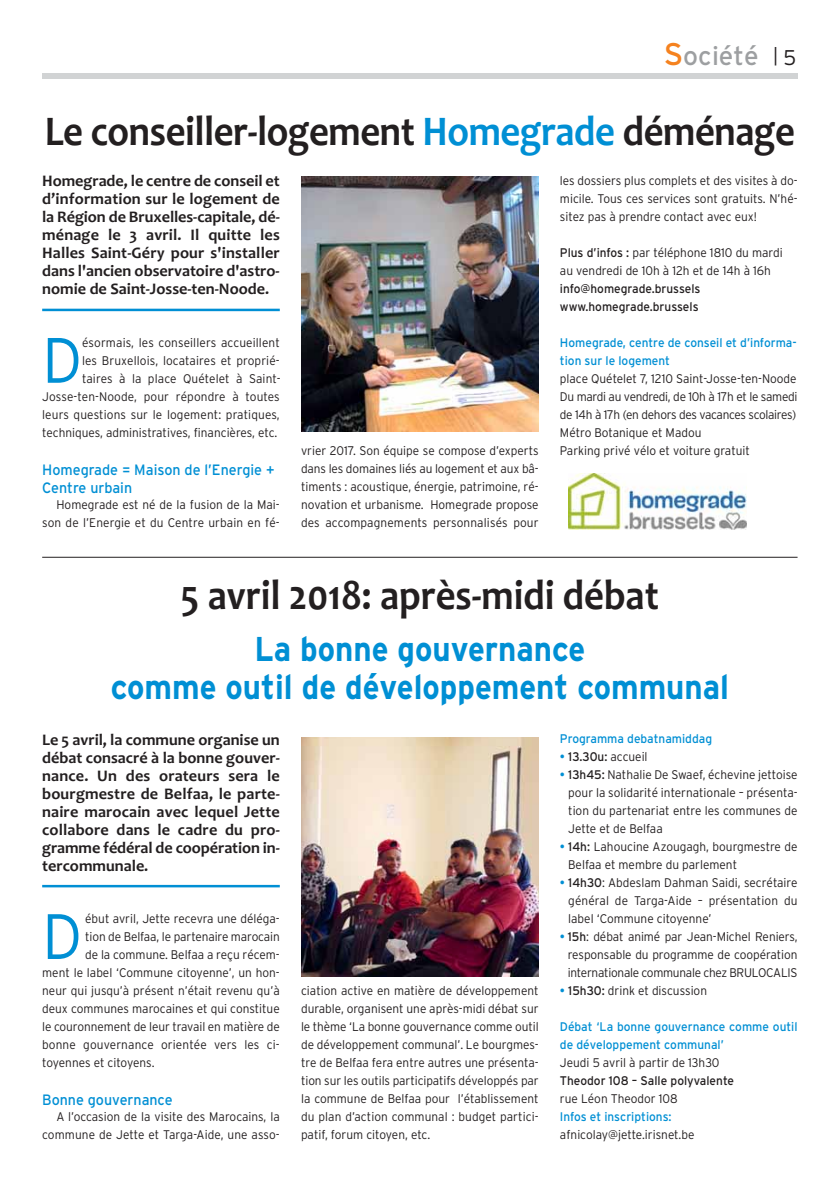
<style>
.page{position:relative;width:834px;height:1188px;background:#fff}
.page>*{position:absolute;margin:0;border:0;box-sizing:border-box;transform-origin:0 0}
.t1{font:300 63.88px "Interstate";color:#008fd4;scale:.95 1}
.t2{font:700 42.62px "Candara";letter-spacing:-.01em;color:#231f20;scale:.91 1}
.t3{font:700 34.38px/37.5px "Interstate";color:#008fd4;text-align:center;scale:.91 1}
.t4{font:26.25px "Interstate";color:#9d9fa1}
.t5{font:700 16.25px/18px "Candara";color:#231f20;text-align:justify}
.t6{font:15px/18px "Interstate";color:#008fd4;scale:.95 1}
.t7{font:300 12.5px/18px "Interstate";color:#231f20;text-align:justify;scale:.95 1}
.t8{font:12.5px/18px "Interstate";color:#008fd4;scale:.95 1}
.t9{font:12.5px/18px "Interstate";color:#231f20;scale:.95 1}
.s1{font-size:31.25px;color:#f5821f}
.s2{font-weight:300;font-size:18.75px;color:#231f20}
.s3{font-weight:300;font-size:21.25px;color:#231f20}
.s4{color:#008fd4}
.s5{font-weight:400}
.s6{font-weight:300}
.s7{font-weight:400;color:#008fd4}
</style>
<div class="page">
<div style="left:42px;top:73px;width:755px;height:6px;background:#d1d3d4"></div>
<hr style="left:42px;top:308px;width:238px;height:3px;background:#008fd4">
<img style="left:301px;top:177px;width:237px;height:254px">
<img style="left:568px;top:473px;width:178px;height:56px">
<hr style="left:42px;top:884px;width:238px;height:3px;background:#008fd4">
<hr style="left:42px;top:557px;width:755px;height:1px;background:#231f20">
<img style="left:301px;top:737px;width:237px;height:239px">
<h3 class="t4" style="left:663px;top:46px;width:134px"><span class="s1">S</span>ociété <span class="s2">|</span> <span class="s3">5</span></h3>
<h2 class="t2" style="left:45px;top:115px;width:825px">Le conseiller-logement <span class="s4">Homegrade</span> déménage</h2>
<p class="t5" style="left:42px;top:174px;width:239px">Homegrade, le centre de conseil et d’information sur le logement de la Région de Bruxelles-capitale, dé&shy;ménage le 3 avril. Il quitte les Halles Saint-Géry pour s'installer dans l'ancien observatoire d'astro&shy;nomie de Saint-Josse-ten-Noode.</p>
<p class="t7" style="left:559px;top:172px;width:251px">les dossiers plus complets et des visites à do&shy;micile. Tous ces services sont gratuits. N’hé&shy;sitez pas à prendre contact avec eux!</p>
<p class="t7" style="left:559px;top:244px;width:236px"><span class="s5">Plus d’infos :</span> par téléphone 1810 du mardi au vendredi de 10h à 12h et de 14h à 16h</p>
<p class="t9" style="left:559px;top:280px;width:149px">info@homegrade.brussels www.homegrade.brussels</p>
<p class="t8" style="left:559px;top:334px;width:251px">Homegrade, centre de conseil et d’informa&shy;tion sur le logement</p>
<p class="t7" style="left:559px;top:370px;width:251px;text-align:left">place Quételet 7, 1210 Saint-Josse-ten-Noode Du mardi au vendredi, de 10h à 17h et le samedi de 14h à 17h (en dehors des vacances scolaires)<br>Métro Botanique et Madou<br>Parking privé vélo et voiture gratuit</p>
<p class="t7" style="left:42px;top:334px;width:252px;text-align:right">ésormais, les conseillers accueillent<br>les Bruxellois, locataires et proprié-<br>taires à la place Quételet à Saint-Josse-ten-Noode, pour répondre à toutes leurs questions sur le logement: pratiques, techniques, administratives, financières, etc.</p>
<p class="t6" style="left:42px;top:462px;width:246px">Homegrade = Maison de l’Energie +<br>Centre urbain</p>
<p class="t7" style="left:42px;top:496px;width:251px;text-align:right">Homegrade est né de la fusion de la Mai&shy;son de l’Energie et du Centre urbain en fé-</p>
<h1 class="t1" style="left:42px;top:336px;width:44px">D</h1>
<p class="t7" style="left:301px;top:442px;width:251px">vrier 2017. Son équipe se compose d’experts dans les domaines liés au logement et aux bâ&shy;timents : acoustique, énergie, patrimoine, ré&shy;novation et urbanisme. Homegrade propose des accompagnements personnalisés pour</p>
<h2 class="t2" style="left:181px;top:580px;width:526px">5 avril 2018: après-midi débat</h2>
<h3 class="t3" style="left:111px;top:633px;width:680px">La bonne gouvernance<br>comme outil de développement communal</h3>
<p class="t5" style="left:42px;top:732px;width:239px">Le 5 avril, la commune organise un débat consacré à la bonne gouver&shy;nance. Un des orateurs sera le bourgmestre de Belfaa, le parte&shy;naire marocain avec lequel Jette collabore dans le cadre du pro&shy;gramme fédéral de coopération in&shy;tercommunale.</p>
<p class="t8" style="left:559px;top:730px;width:162px">Programma debatnamiddag</p>
<p class="t9" style="left:559px;top:748px;width:94px"><span class="s4">•</span> 13.30u: <span class="s6">accueil</span></p>
<p class="t7" style="left:568px;top:766px;width:243px;text-indent:-8px"><span class="s7">•</span> <span class="s5">13h45:</span> Nathalie De Swaef, échevine jettoise pour la solidarité internationale – présenta&shy;tion du partenariat entre les communes de Jette et de Belfaa</p>
<p class="t7" style="left:568px;top:838px;width:243px;text-indent:-8px"><span class="s7">•</span> <span class="s5">14h:</span> Lahoucine Azougagh, bourgmestre de<br>Belfaa et membre du parlement</p>
<p class="t7" style="left:568px;top:874px;width:243px;text-indent:-8px"><span class="s7">•</span> <span class="s5">14h30</span>: Abdeslam Dahman Saidi, secrétaire général de Targa-Aide – présentation du label ‘Commune citoyenne’</p>
<p class="t7" style="left:567px;top:928px;width:243px;text-indent:-8px"><span class="s7">•</span> <span class="s5">15h</span>: débat animé par Jean-Michel Reniers, responsable du programme de coopération internationale communale chez BRULOCALIS</p>
<p class="t7" style="left:559px;top:982px;width:156px"><span class="s7">•</span> <span class="s5">15h30:</span> drink et discussion</p>
<p class="t8" style="left:559px;top:1018px;width:251px">Débat ‘La bonne gouvernance comme outil de développement communal’</p>
<p class="t7" style="left:559px;top:1054px;width:169px">Jeudi 5 avril à partir de 13h30</p>
<p class="t9" style="left:559px;top:1072px;width:185px">Theodor 108 – Salle polyvalente</p>
<p class="t7" style="left:559px;top:1090px;width:125px">rue Léon Theodor 108</p>
<p class="t8" style="left:559px;top:1108px;width:119px">Infos et inscriptions:</p>
<p class="t7" style="left:559px;top:1126px;width:143px">afnicolay@jette.irisnet.be</p>
<h1 class="t1" style="left:42px;top:912px;width:44px">D</h1>
<p class="t7" style="left:85px;top:910px;width:206px">ébut avril, Jette recevra une déléga-</p>
<p class="t7" style="left:85px;top:928px;width:206px">tion de Belfaa, le partenaire marocain</p>
<p class="t7" style="left:85px;top:946px;width:206px">de la commune. Belfaa a reçu récem-</p>
<p class="t7" style="left:42px;top:964px;width:251px">ment le label ‘Commune citoyenne’, un hon-</p>
<p class="t7" style="left:42px;top:982px;width:251px">neur qui jusqu’à présent n’était revenu qu’à</p>
<p class="t7" style="left:42px;top:1000px;width:251px">deux communes marocaines et qui constitue</p>
<p class="t7" style="left:42px;top:1018px;width:251px">le couronnement de leur travail en matière de</p>
<p class="t7" style="left:42px;top:1036px;width:251px">bonne gouvernance orientée vers les ci-</p>
<p class="t7" style="left:42px;top:1054px;width:120px">toyennes et citoyens.</p>
<p class="t6" style="left:42px;top:1091px;width:139px">Bonne gouvernance</p>
<p class="t7" style="left:42px;top:1108px;width:251px;text-align:right">A l’occasion de la visite des Marocains, la commune de Jette et Targa-Aide, une asso-</p>
<p class="t7" style="left:301px;top:982px;width:251px">ciation active en matière de développement durable, organisent une après-midi débat sur le thème ‘La bonne gouvernance comme outil de développement communal’. Le bourgmes&shy;tre de Belfaa fera entre autres une présenta&shy;tion sur les outils participatifs développés par la commune de Belfaa pour l’établissement du plan d’action communal : budget partici&shy;patif, forum citoyen, etc.</p>
</div>
